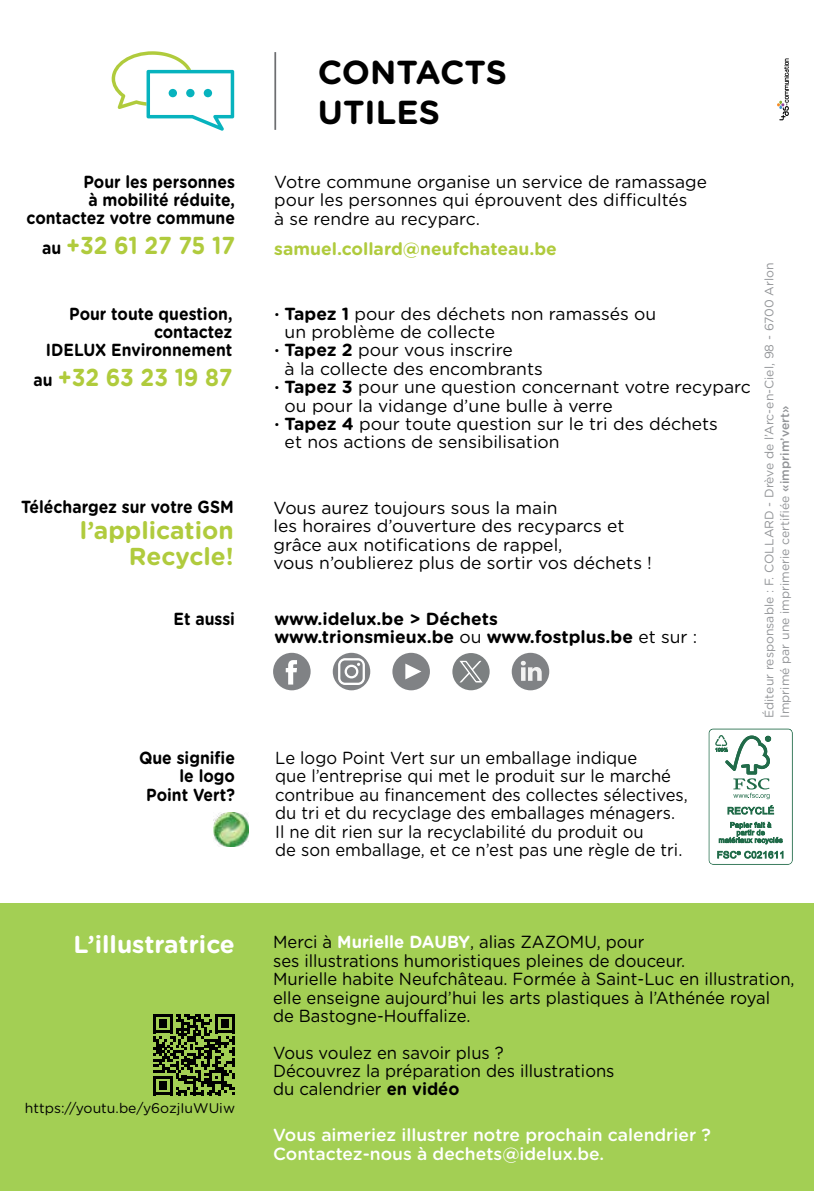
<style>
.page{position:relative;width:814px;height:1191px;background:#fff}
.page>*{position:absolute;margin:0;border:0;box-sizing:border-box;transform-origin:0 0}
.t1{font:700 33.25px/39.9px "Gotham Rounded";color:#000}
.t2{font:700 24.5px/26.2px "Gotham Rounded";color:#b0cb3d;text-align:right}
.t3{font:700 24.5px "Gotham Rounded";color:#fff}
.t4{font:700 24.5px "Gotham Rounded";color:#b0cb3c;scale:.9 1}
.t5{font:700 24.5px "Gotham Rounded";color:#b0cb3d;scale:.9 1}
.t6{font:17.5px/18.4px "Gotham Rounded";color:#000;scale:.95 1}
.t7{font:17.5px/18.4px "Gotham Rounded";color:#000}
.t8{font:700 17.5px/18.4px "Gotham Rounded";color:#000;text-align:right;scale:.9 1}
.t9{font:500 17.5px/18.4px "Gotham Rounded";color:#fff}
.t10{font:700 17.5px/18.4px "Gotham Rounded";color:#000}
.t11{font:700 17.5px "Gotham Rounded";color:#b0cb3d}
.t12{font:14px "Gotham Rounded";color:#000}
.t13{font:12.25px/15.6px "Gotham Rounded";color:#939598}
.s1{font-size:17.5px;color:#000}
.s2{font-weight:700}
.s3{font-weight:400}
.s4{font-weight:500}
.s5{font-weight:700;color:#fff}
</style>
<div class="page">
<div style="left:0;top:903px;width:814px;height:288px;background:#a3cf54"></div>
<svg style="left:112px;top:51px;width:122px;height:80px"></svg>
<div style="left:169px;top:89px;width:8px;height:8px;background:#07b3be;border-radius:50%"></div>
<div style="left:186px;top:89px;width:8px;height:8px;background:#07b3be;border-radius:50%"></div>
<div style="left:204px;top:89px;width:8px;height:8px;background:#07b3be;border-radius:50%"></div>
<hr style="left:274px;top:52px;width:2px;height:78px;background:#6d6e71">
<svg style="left:708px;top:728px;width:84px;height:137px"></svg>
<img style="left:214px;top:812px;width:35px;height:34px">
<svg style="left:153px;top:1014px;width:82px;height:81px"></svg>
<div style="left:273px;top:653px;width:37px;height:37px;background:#808285;border-radius:50%"></div>
<svg style="left:286px;top:660px;width:11px;height:24px"></svg>
<div style="left:511px;top:653px;width:38px;height:37px;background:#808285;border-radius:50%"></div>
<svg style="left:521px;top:661px;width:20px;height:20px"></svg>
<div style="left:392px;top:653px;width:38px;height:37px;background:#808285;border-radius:50%"></div>
<svg style="left:405px;top:663px;width:16px;height:16px"></svg>
<div style="left:333px;top:653px;width:37px;height:37px;background:#808285;border-radius:50%"></div>
<svg style="left:338px;top:658px;width:27px;height:27px"></svg>
<div style="left:452px;top:653px;width:37px;height:37px;background:#7c8081;border-radius:50%"></div>
<svg style="left:459px;top:660px;width:23px;height:22px"></svg>
<svg style="left:777px;top:58px;width:11px;height:62px"></svg>
<h1 class="t1" style="left:318px;top:51px;width:190px">CONTACTS<br>UTILES</h1>
<p class="t8" style="left:27px;top:172px;width:233px">Pour les personnes<br>à mobilité réduite, contactez votre commune</p>
<h2 class="t5" style="left:42px;top:227px;width:216px"><span class="s1">au</span> +32 61 27 75 17</h2>
<p class="t8" style="left:46px;top:303px;width:209px">Pour toute question, contactez<br>IDELUX Environnement</p>
<h2 class="t4" style="left:33px;top:359px;width:223px"><span class="s1">au</span> +32 63 23 19 87</h2>
<p class="t8" style="left:21px;top:496px;width:238px">Téléchargez sur votre GSM</p>
<h2 class="t2" style="left:80px;top:516px;width:155px">l’application<br>Recycle!</h2>
<p class="t7" style="left:274px;top:171px;width:434px;line-height:18.9px">Votre commune organise un service de ramassage pour les personnes qui éprouvent des difficultés<br>à se rendre au recyparc.</p>
<p class="t11" style="left:274px;top:236px;width:284px">samuel.collard@neufchateau.be</p>
<p class="t7" style="left:274px;top:303px;width:383px"><span class="s2">· Tapez 1</span> pour des déchets non ramassés ou</p>
<p class="t7" style="left:285px;top:322px;width:212px">un problème de collecte</p>
<p class="t7" style="left:274px;top:340px;width:240px"><span class="s2">· Tapez 2</span> pour vous inscrire</p>
<p class="t7" style="left:285px;top:359px;width:260px">à la collecte des encombrants</p>
<p class="t7" style="left:274px;top:377px;width:478px"><span class="s2">· Tapez 3</span> pour une question concernant votre recyparc</p>
<p class="t7" style="left:285px;top:395px;width:329px">ou pour la vidange d’une bulle à verre</p>
<p class="t7" style="left:274px;top:414px;width:445px"><span class="s2">· Tapez 4</span> pour toute question sur le tri des déchets</p>
<p class="t7" style="left:285px;top:432px;width:276px">et nos actions de sensibilisation</p>
<p class="t7" style="left:273px;top:497px;width:380px">Vous aurez toujours sous la main<br>les horaires d’ouverture des recyparcs et grâce aux notifications de rappel,<br>vous n’oublierez plus de sortir vos déchets !</p>
<p class="t8" style="left:174px;top:608px;width:70px">Et aussi</p>
<p class="t10" style="left:274px;top:608px;width:424px">www.idelux.be &gt; Déchets<br>www.trionsmieux.be <span class="s3">ou</span> www.fostplus.be <span class="s3">et sur :</span></p>
<p class="t13" style="left:760px;top:718px;width:457px;rotate:-90deg">Éditeur responsable : F. COLLARD - Drève de l’Arc-en-Ciel, 98 - 6700 Arlon<br>Imprimé par une imprimerie certifiée <span class="s4">«imprim’vert»</span></p>
<p class="t8" style="left:139px;top:748px;width:108px">Que signifie le logo<br>Point Vert?</p>
<p class="t6" style="left:275px;top:748px;width:436px">Le logo Point Vert sur un emballage indique<br>que l’entreprise qui met le produit sur le marché contribue au financement des collectes sélectives, du tri et du recyclage des emballages ménagers.<br>Il ne dit rien sur la recyclabilité du produit ou<br>de son emballage, et ce n’est pas une règle de tri.</p>
<h2 class="t3" style="left:74px;top:926px;width:163px">L’illustratrice</h2>
<p class="t12" style="left:25px;top:1098px;width:212px">https://youtu.be/y6ozjIuWUiw</p>
<p class="t6" style="left:273px;top:932px;width:550px">Merci à <span class="s5">Murielle DAUBY</span>, alias ZAZOMU, pour<br>ses illustrations humoristiques pleines de douceur.<br>Murielle habite Neufchâteau. Formée à Saint-Luc en illustration, elle enseigne aujourd’hui les arts plastiques à l’Athénée royal de Bastogne-Houffalize.</p>
<p class="t6" style="left:273px;top:1042px;width:361px">Vous voulez en savoir plus ?<br>Découvrez la préparation des illustrations du calendrier <span class="s2">en vidéo</span></p>
<p class="t9" style="left:273px;top:1125px;width:439px">Vous aimeriez illustrer notre prochain calendrier ?<br>Contactez-nous à dechets@idelux.be.</p>
</div>
